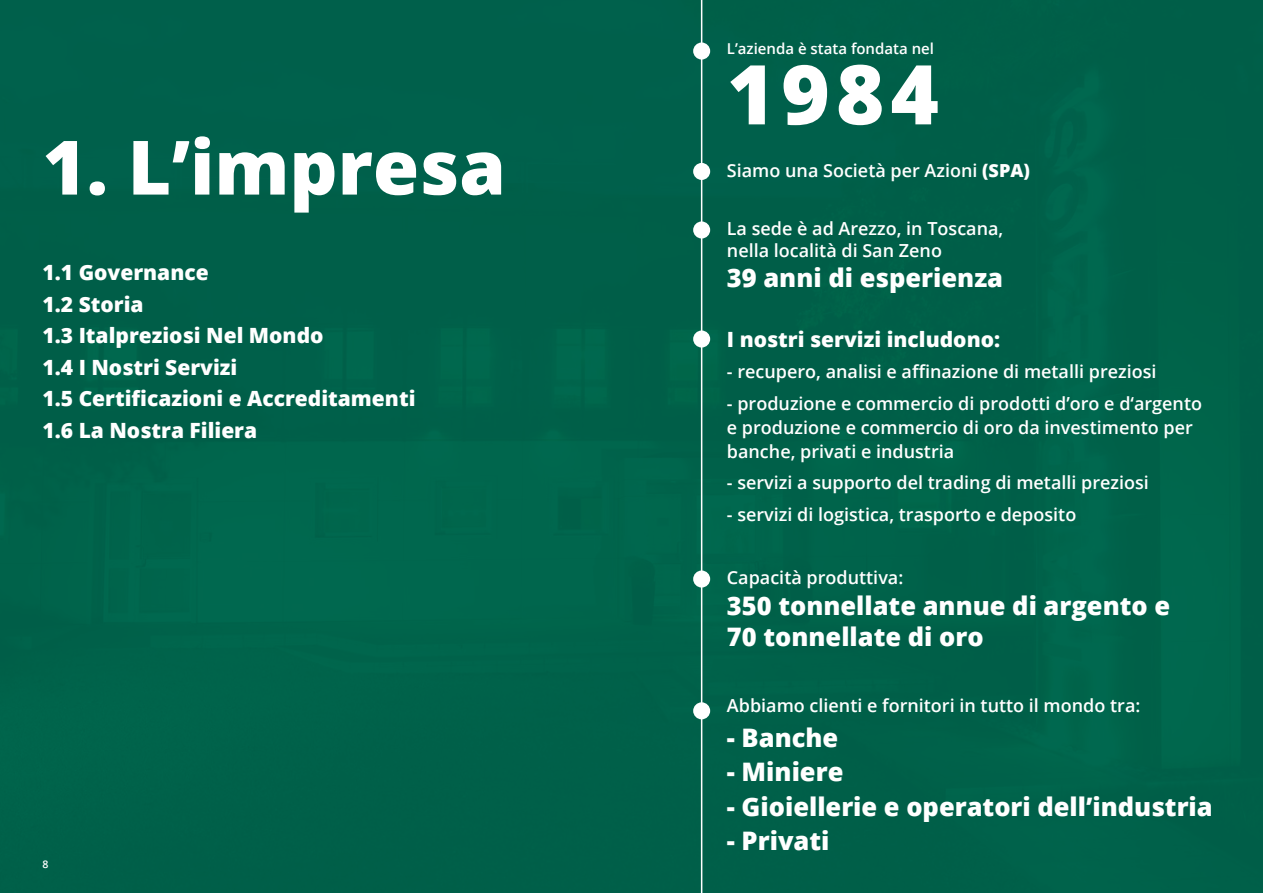
<style>
.page{position:relative;width:1263px;height:893px;background:#006049}
.page>*{position:absolute;margin:0;border:0;box-sizing:border-box;transform-origin:0 0}
.t1{font:800 82.5px "Open Sans";color:#fff}
.t2{font:800 75px "Open Sans";color:#fff}
.t3{font:800 25.5px "Open Sans";color:#fff}
.t4{font:800 21px "Open Sans";color:#fff}
.t5{font:600 18px/24px "Open Sans";color:#fff}
.t6{font:600 15px "Open Sans";color:#fff}
.Caption___Footer__al{font:600 10.5px "Open Sans";color:#fff}
.s1{font-weight:800}
</style>
<div class="page">
<hr style="left:701px;top:0;width:1px;height:893px;background:#fff">
<div style="left:693px;top:43px;width:17px;height:17px;background:#fff;border-radius:50%"></div>
<div style="left:693px;top:163px;width:17px;height:17px;background:#fff;border-radius:50%"></div>
<div style="left:693px;top:330px;width:17px;height:17px;background:#fff;border-radius:50%"></div>
<div style="left:693px;top:221px;width:17px;height:17px;background:#fff;border-radius:50%"></div>
<div style="left:693px;top:570px;width:17px;height:17px;background:#fff;border-radius:50%"></div>
<div style="left:693px;top:702px;width:17px;height:17px;background:#fff;border-radius:50%"></div>
<p class="t2" style="left:43px;top:110px;width:465px">1. L’impresa</p>
<p class="t4" style="left:43px;top:257px;width:168px">1.1 Governance</p>
<p class="t4" style="left:43px;top:288px;width:103px">1.2 Storia</p>
<p class="t4" style="left:43px;top:320px;width:283px">1.3 Italpreziosi Nel Mondo</p>
<p class="t4" style="left:43px;top:351px;width:196px">1.4 I Nostri Servizi</p>
<p class="t4" style="left:43px;top:383px;width:374px">1.5 Certificazioni e Accreditamenti</p>
<p class="t4" style="left:43px;top:414px;width:216px">1.6 La Nostra Filiera</p>
<p class="Caption___Footer__al" style="left:43px;top:857px;width:7px">8</p>
<p class="t6" style="left:727px;top:38px;width:209px">L’azienda è stata fondata nel</p>
<p class="t1" style="left:727px;top:32px;width:213px">1984</p>
<p class="t5" style="left:727px;top:158px;width:305px">Siamo una Società per Azioni <span class="s1">(SPA)</span></p>
<p class="t5" style="left:727px;top:216px;width:278px">La sede è ad Arezzo, in Toscana,</p>
<p class="t5" style="left:727px;top:238px;width:217px">nella località di San Zeno</p>
<p class="t3" style="left:727px;top:259px;width:278px">39 anni di esperienza</p>
<p class="t4" style="left:727px;top:323px;width:275px">I nostri servizi includono:</p>
<p class="t5" style="left:727px;top:359px;width:431px">- recupero, analisi e affinazione di metalli preziosi</p>
<p class="t5" style="left:727px;top:391px;width:477px">- produzione e commercio di prodotti d’oro e d‘argento e produzione e commercio di oro da investimento per banche, privati e industria</p>
<p class="t5" style="left:727px;top:470px;width:423px">- servizi a supporto del trading di metalli preziosi</p>
<p class="t5" style="left:727px;top:502px;width:351px">- servizi di logistica, trasporto e deposito</p>
<p class="t5" style="left:727px;top:565px;width:178px">Capacità produttiva:</p>
<p class="t3" style="left:727px;top:586px;width:445px">350 tonnellate annue di argento e</p>
<p class="t3" style="left:727px;top:617px;width:258px">70 tonnellate di oro</p>
<p class="t5" style="left:727px;top:693px;width:415px">Abbiamo clienti e fornitori in tutto il mondo tra:</p>
<p class="t3" style="left:727px;top:718px;width:113px">- Banche</p>
<p class="t3" style="left:727px;top:753px;width:118px">- Miniere</p>
<p class="t3" style="left:727px;top:787px;width:487px">- Gioiellerie e operatori dell’industria</p>
<p class="t3" style="left:727px;top:822px;width:104px">- Privati</p>
</div>
